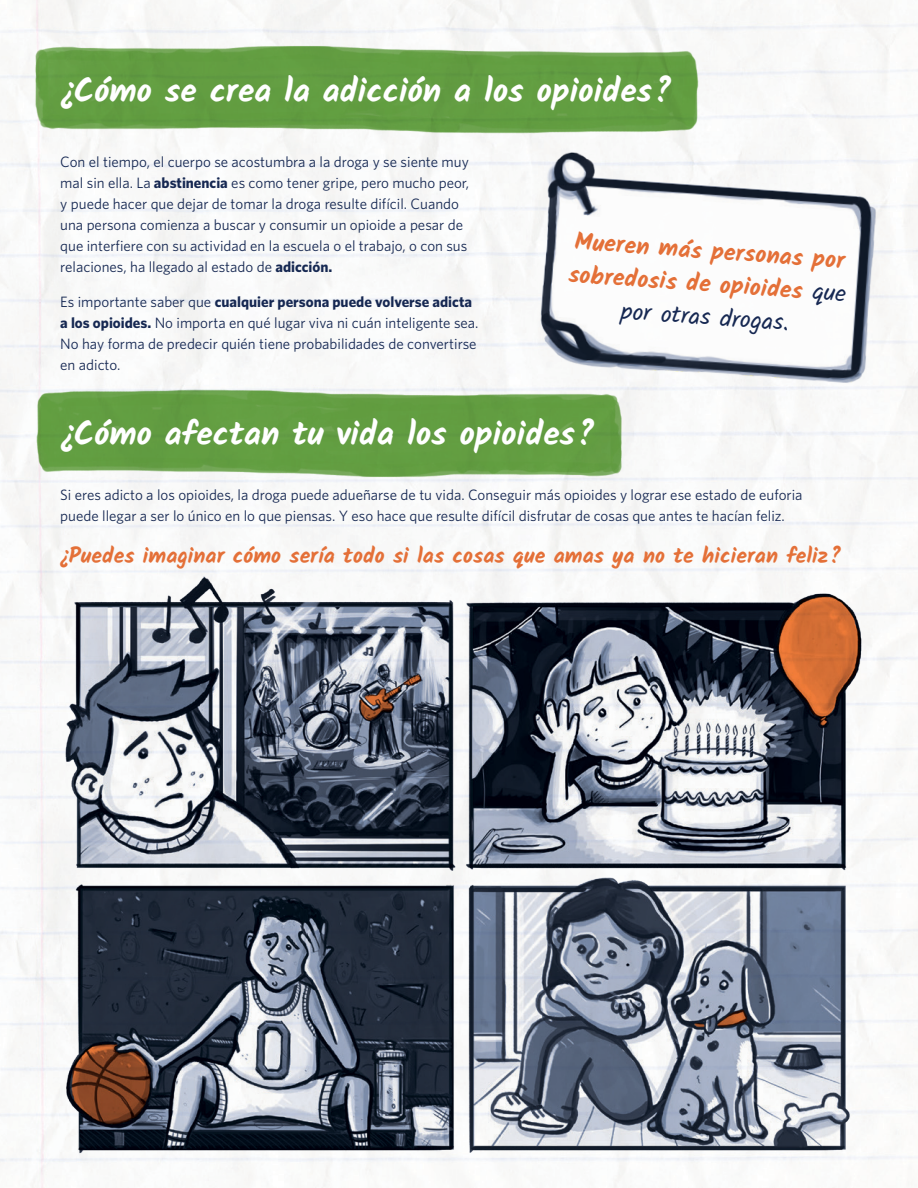
<style>
.page{position:relative;width:918px;height:1188px;background:#fff}
.page>*{position:absolute;margin:0;border:0;box-sizing:border-box;transform-origin:0 0}
.t1{font:700 33.3px "Kalam";color:#fff}
.t2{font:700 24px/33px "Kalam";color:#e47038;text-align:center}
.t3{font:700 21.75px "Kalam";color:#e47038}
.t4{font:15px/21px "Whitney";color:#162852}
.s1{font-weight:700}
.s2{font-weight:400;color:#162852}
</style>
<div class="page">
<img style="left:13px;top:359px;width:632px;height:146px">
<img style="left:58px;top:566px;width:814px;height:598px">
<img style="left:10px;top:18px;width:713px;height:146px">
<img style="left:520px;top:138px;width:367px;height:261px">
<p class="t1" style="left:61px;top:71px;width:613px">¿Cómo se crea la adicción a los opioides?</p>
<p class="t4" style="left:60px;top:151px;width:410px">Con el tiempo, el cuerpo se acostumbra a la droga y se siente muy mal sin ella. La <span class="s1">abstinencia</span> es como tener gripe, pero mucho peor, y puede hacer que dejar de tomar la droga resulte difícil. Cuando una persona comienza a buscar y consumir un opioide a pesar de que interfiere con su actividad en la escuela o el trabajo, o con sus relaciones, ha llegado al estado de <span class="s1">adicción.</span></p>
<p class="t4" style="left:60px;top:291px;width:420px">Es importante saber que <span class="s1">cualquier persona puede volverse adicta a los opioides.</span> No importa en qué lugar viva ni cuán inteligente sea.<br>No hay forma de predecir quién tiene probabilidades de convertirse en adicto.</p>
<p class="t2" style="left:572px;top:224px;width:280px;rotate:4deg">Mueren más personas por sobredosis de opioides <span class="s2">que por otras drogas.</span></p>
<p class="t1" style="left:61px;top:414px;width:536px">¿Cómo afectan tu vida los opioides?</p>
<p class="t4" style="left:60px;top:484px;width:744px">Si eres adicto a los opioides, la droga puede adueñarse de tu vida. Conseguir más opioides y lograr ese estado de euforia puede llegar a ser lo único en lo que piensas. Y eso hace que resulte difícil disfrutar de cosas que antes te hacían feliz.</p>
<p class="t3" style="left:60px;top:542px;width:783px">¿Puedes imaginar cómo sería todo si las cosas que amas ya no te hicieran feliz?</p>
</div>
